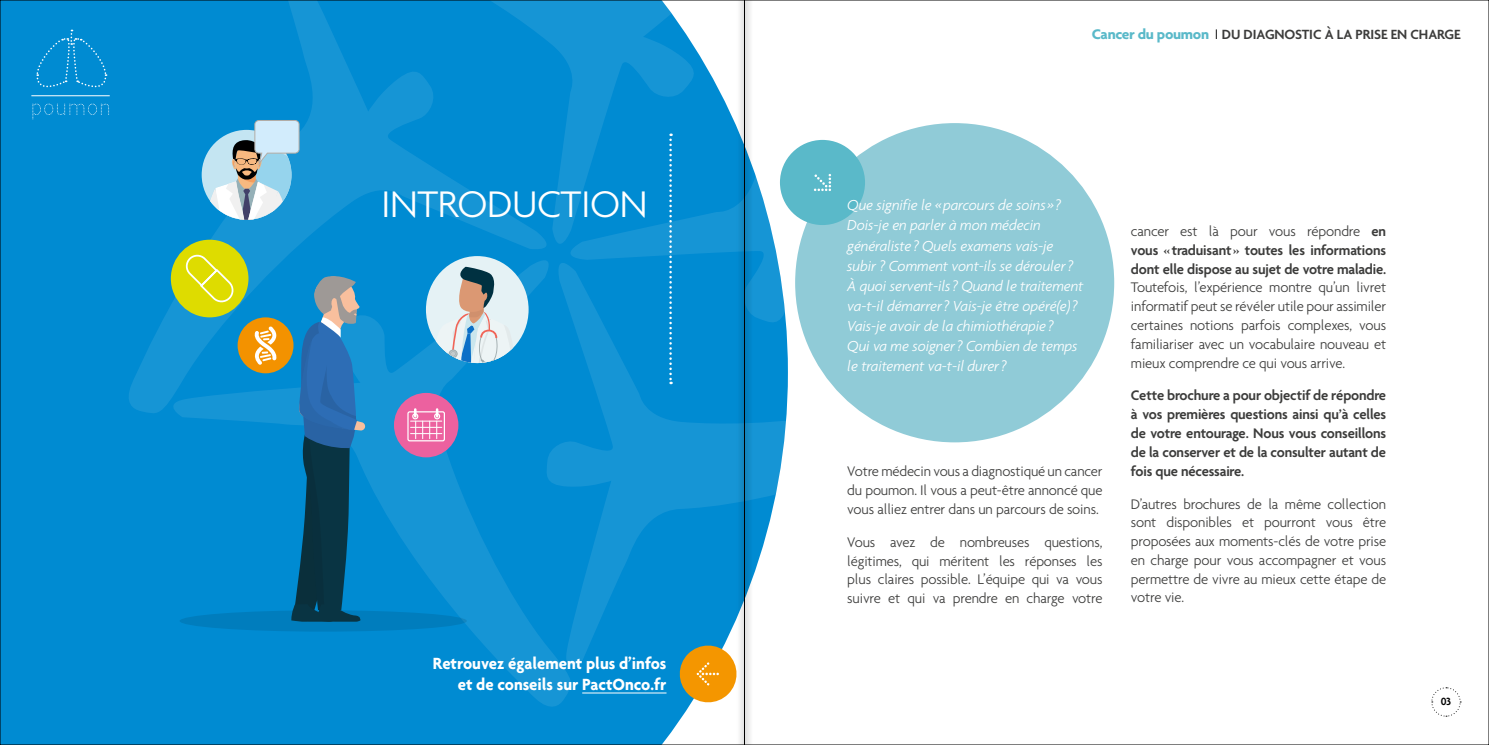
<style>
.page{position:relative;width:1489px;height:745px;background:#fff}
.page>*{position:absolute;margin:0;border:0;box-sizing:border-box;transform-origin:0 0}
.t1{font:300 40px "Agenda";letter-spacing:-.01em;color:#fff}
.t2{font:700 17.5px/21.2px "Agenda";color:#fff;text-align:right;scale:.95 1}
.t3{font:italic 300 15.62px/20px "Agenda";letter-spacing:-.01em;color:#fff}
.t4{font:300 15px/18.8px "Agenda";letter-spacing:-.01em;color:#3c3c3b;text-align:justify}
.t5{font:600 15px/18.8px "Agenda";letter-spacing:-.01em;color:#3c3c3b;text-align:justify}
.t6{font:600 14.38px "Agenda";letter-spacing:-.005em;color:#3c3c3b}
.t7{font:600 11.25px "Agenda";color:#000}
.s1{font-weight:700;font-size:15px;color:#5ab9c9}
.s2{font-weight:300;font-size:15px;color:#000}
.s3{font-weight:300}
</style>
<div class="page">
<div style="left:2px;top:2px;width:689px;height:740px;background:#008bd2"></div>
<svg style="left:160px;top:418px;width:417px;height:293px;background:#048cd2"></svg>
<svg style="left:124px;top:2px;width:419px;height:416px;background:#058dd2"></svg>
<svg style="left:293px;top:2px;width:260px;height:260px;background:#078ed2"></svg>
<svg style="left:553px;top:2px;width:234px;height:245px"></svg>
<svg style="left:543px;top:247px;width:245px;height:428px;background:#1896d6"></svg>
<div style="left:180px;top:610px;width:287px;height:21px;background:#007dbd;border-radius:50%"></div>
<div style="left:171px;top:239px;width:77px;height:78px;background:#dedc00;border-radius:50%"></div>
<svg style="left:185px;top:254px;width:49px;height:49px"></svg>
<div style="left:237px;top:317px;width:56px;height:56px;background:#f39200;border-radius:50%"></div>
<svg style="left:254px;top:326px;width:23px;height:38px"></svg>
<svg style="left:291px;top:273px;width:74px;height:348px;background:#1d6a98"></svg>
<div style="left:394px;top:392px;width:64px;height:65px;background:#ec619f;border-radius:50%"></div>
<div style="left:407px;top:411px;width:38px;height:30px;border:1px solid #fff;border-radius:2px"></div>
<svg style="left:429px;top:409px;width:11px;height:29px"></svg>
<svg style="left:412px;top:409px;width:11px;height:29px"></svg>
<hr style="left:410px;top:420px;width:32px;height:1px;background:#fff">
<hr style="left:410px;top:426px;width:32px;height:1px;background:#fff">
<hr style="left:410px;top:433px;width:32px;height:1px;background:#fff">
<svg style="left:32px;top:104px;width:77px;height:15px"></svg>
<hr style="left:31px;top:95px;width:79px;height:1px;background:#fff">
<svg style="left:35px;top:30px;width:72px;height:62px;background:#0a8fd3"></svg>
<div style="left:202px;top:130px;width:89px;height:90px;background:#c4e5f2;border-radius:50%"></div>
<svg style="left:210px;top:120px;width:89px;height:100px"></svg>
<div style="left:426px;top:256px;width:102px;height:107px;background:#e5f2f5;border-radius:50%"></div>
<svg style="left:426px;top:266px;width:93px;height:97px"></svg>
<svg style="left:1431px;top:687px;width:29px;height:29px"></svg>
<svg style="left:669px;top:133px;width:2px;height:251px"></svg>
<div style="left:795px;top:123px;width:319px;height:319px;background:#90cbd7;border-radius:50%"></div>
<div style="left:780px;top:140px;width:85px;height:85px;background:#5ab9c9;border-radius:50%"></div>
<svg style="left:814px;top:174px;width:17px;height:17px"></svg>
<hr style="left:582px;top:692px;width:84px;height:1px;background:#fff">
<svg style="left:677px;top:642px;width:59px;height:62px;background:#c6a24b"></svg>
<svg style="left:745px;top:0;width:8px;height:744px"></svg>
<svg style="left:736px;top:0;width:8px;height:744px"></svg>
<hr style="left:744px;top:0;width:1px;height:744px;background:#000">
<h1 class="t1" style="left:381px;top:180px;width:268px">INTRODUCTION</h1>
<p class="t2" style="left:432px;top:651px;width:247px">Retrouvez également plus d’infos et de conseils sur PactOnco.fr</p>
<p class="t6" style="left:1091px;top:26px;width:370px"><span class="s1">Cancer du poumon</span> <span class="s2">I</span> DU DIAGNOSTIC À LA PRISE EN CHARGE</p>
<p class="t3" style="left:847px;top:195px;width:238px">Que signifie le « parcours de soins » ?<br>Dois-je en parler à mon médecin généraliste ? Quels examens vais-je subir ? Comment vont-ils se dérouler ?<br>À quoi servent-ils ? Quand le traitement va-t-il démarrer ? Vais-je être opéré(e) ?<br>Vais-je avoir de la chimiothérapie ?<br>Qui va me soigner ? Combien de temps le traitement va-t-il durer ?</p>
<p class="t4" style="left:847px;top:461px;width:257px">Votre médecin vous a diagnostiqué un cancer du poumon. Il vous a peut-être annoncé que vous alliez entrer dans un parcours de soins.</p>
<p class="t4" style="left:847px;top:532px;width:257px">Vous avez de nombreuses questions, légitimes, qui méritent les réponses les plus claires possible. L’équipe qui va vous suivre et qui va prendre en charge votre</p>
<p class="t5" style="left:1130px;top:221px;width:257px"><span class="s3">cancer est là pour vous répondre</span> en vous « traduisant » toutes les informations dont elle dispose au sujet de votre maladie.</p>
<p class="t4" style="left:1130px;top:278px;width:257px">Toutefois, l’expérience montre qu’un livret informatif peut se révéler utile pour assimiler certaines notions parfois complexes, vous familiariser avec un vocabulaire nouveau et mieux comprendre ce qui vous arrive.</p>
<p class="t5" style="left:1130px;top:385px;width:257px">Cette brochure a pour objectif de répondre à vos premières questions ainsi qu’à celles de votre entourage. Nous vous conseillons de la conserver et de la consulter autant de fois que nécessaire.</p>
<p class="t4" style="left:1130px;top:494px;width:257px">D’autres brochures de la même collection sont disponibles et pourront vous être proposées aux moments-clés de votre prise en charge pour vous accompagner et vous permettre de vivre au mieux cette étape de votre vie.</p>
<p class="t7" style="left:1440px;top:694px;width:12px">03</p>
</div>
